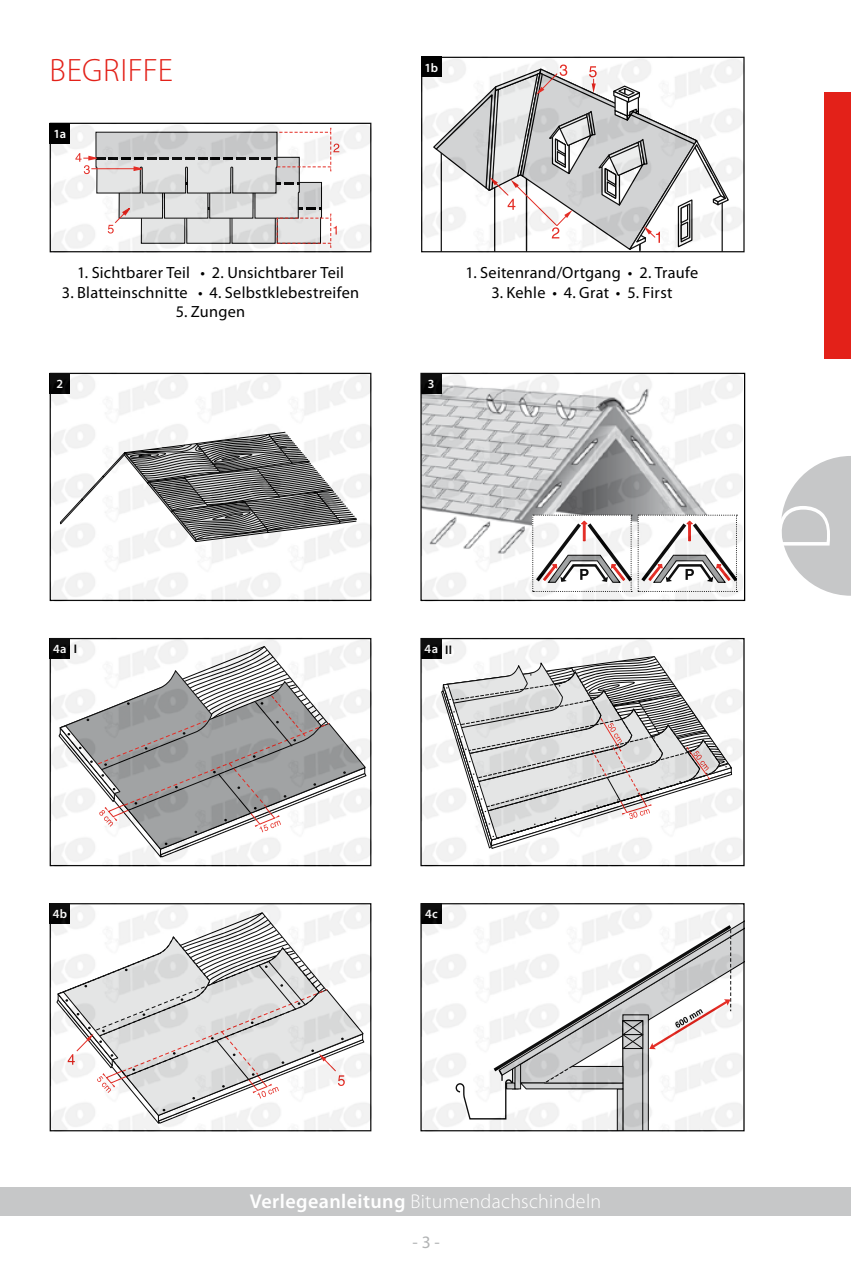
<style>
.page{position:relative;width:851px;height:1276px;background:#fff}
.page>*{position:absolute;margin:0;border:0;box-sizing:border-box;transform-origin:0 0}
.t1{font:300 75px "Myriad Pro";color:#fff}
.t2{font:300 32.5px "Myriad Pro";letter-spacing:.015em;color:#e32119}
.t3{font:300 20px "Myriad Pro";letter-spacing:.015em;color:#fff}
.t4{font:17.5px "Myriad Pro";color:#b1b3b4}
.t5{font:16.25px "Myriad Pro";letter-spacing:.015em;color:#000}
.t6{font:600 12.5px "Myriad Pro";letter-spacing:.025em;color:#fff}
.s1{color:#000}
.s2{font-weight:600}
</style>
<div class="page">
<div style="left:0;top:1187px;width:850px;height:29px;background:#c6c7c8"></div>
<div style="left:824px;top:92px;width:26px;height:267px;background:#e32119"></div>
<svg style="left:781px;top:456px;width:69px;height:140px"></svg>
<img style="left:50px;top:123px;width:321px;height:129px">
<img style="left:421px;top:57px;width:323px;height:195px">
<div style="left:50px;top:123px;width:20px;height:20px;background:#000"></div>
<div style="left:421px;top:57px;width:20px;height:20px;background:#000"></div>
<img style="left:50px;top:373px;width:321px;height:228px">
<img style="left:50px;top:638px;width:321px;height:228px">
<img style="left:50px;top:903px;width:321px;height:228px">
<img style="left:421px;top:903px;width:321px;height:228px">
<img style="left:421px;top:638px;width:321px;height:228px">
<img style="left:421px;top:373px;width:321px;height:228px">
<h2 class="t2" style="left:50px;top:51px;width:125px">BEGRIFFE</h2>
<p class="t6" style="left:54px;top:126px;width:14px">1a</p>
<p class="t6" style="left:424px;top:60px;width:15px">1b</p>
<p class="t5" style="left:77px;top:263px;width:268px">1. Sichtbarer Teil • 2. Unsichtbarer Teil</p>
<p class="t5" style="left:62px;top:282px;width:299px">3. Blatteinschnitte • 4. Selbstklebestreifen</p>
<p class="t5" style="left:176px;top:302px;width:71px">5. Zungen</p>
<p class="t6" style="left:57px;top:376px;width:8px">2</p>
<p class="t6" style="left:428px;top:376px;width:8px">3</p>
<p class="t5" style="left:465px;top:263px;width:234px">1. Seitenrand/Ortgang • 2. Traufe</p>
<p class="t5" style="left:491px;top:282px;width:183px">3. Kehle • 4. Grat • 5. First</p>
<p class="t6" style="left:53px;top:641px;width:25px">4a <span class="s1">I</span></p>
<p class="t6" style="left:424px;top:641px;width:29px">4a <span class="s1">II</span></p>
<h1 class="t1" style="left:759px;top:552px;width:50px;rotate:-90deg">D</h1>
<p class="t6" style="left:53px;top:906px;width:16px">4b</p>
<p class="t6" style="left:425px;top:906px;width:14px">4c</p>
<p class="t3" style="left:250px;top:1189px;width:353px"><span class="s2">Verlegeanleitung</span> Bitumendachschindeln</p>
<p class="t4" style="left:412px;top:1231px;width:29px">-3-</p>
</div>
